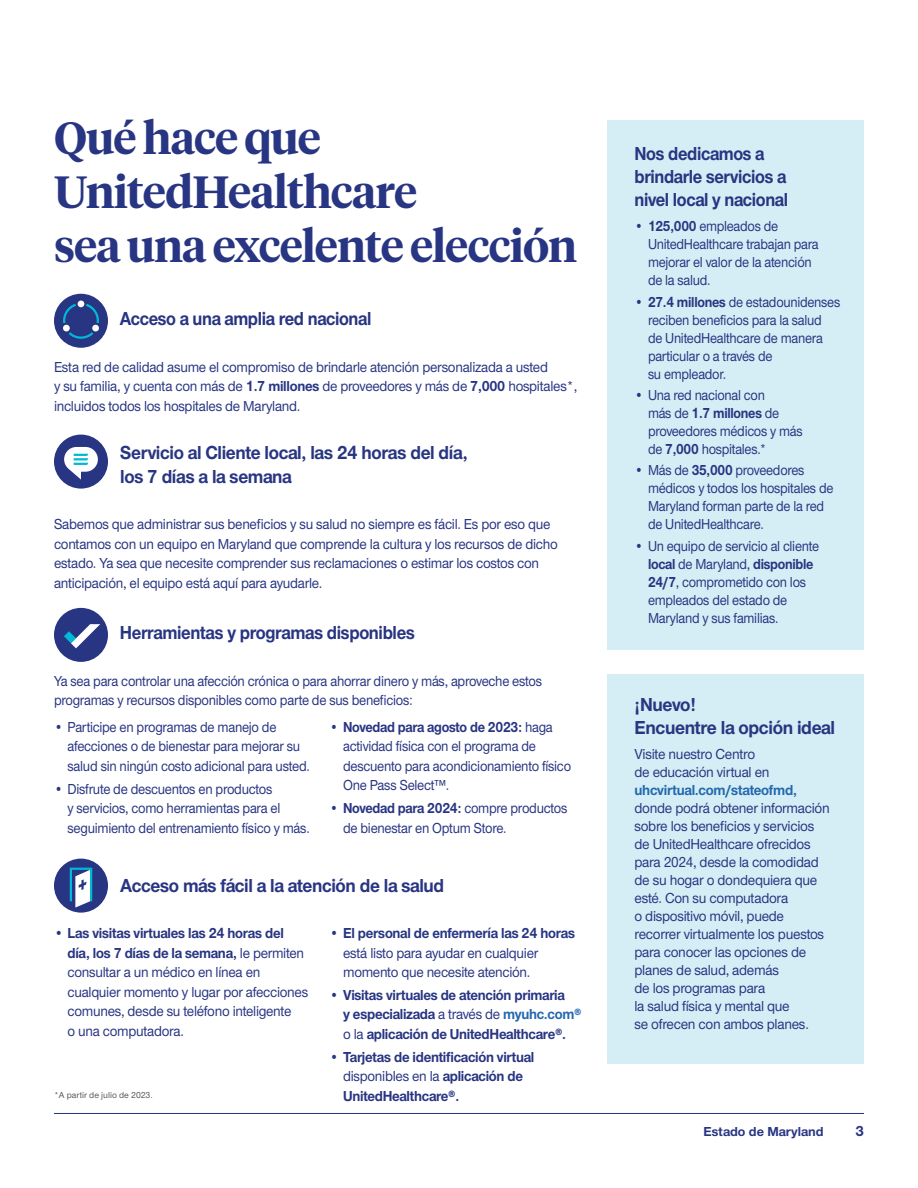
<style>
.page{position:relative;width:918px;height:1188px;background:#fff}
.page>*{position:absolute;margin:0;border:0;box-sizing:border-box;transform-origin:0 0}
.t1{font:600 45px/54px "UHC Serif Headline";letter-spacing:-.02em;color:#283582}
.t2{font:700 19.5px/24px "UHC Sans";letter-spacing:-.02em;color:#283582;scale:.94 1}
.t3{font:700 19.5px/23.4px "UHC Sans";letter-spacing:-.02em;color:#283582;scale:.9 1}
.t4{font:700 19.5px "UHC Sans";letter-spacing:-.02em;color:#283582;scale:.91 1}
.t5{font:700 19.5px/23.4px "UHC Sans";letter-spacing:-.02em;color:#283582;scale:.95 1}
.t6{font:500 15px/19.5px "UHC Sans";letter-spacing:-.02em;color:#283582;scale:.94 1}
.t7{font:500 15px/19.5px "UHC Sans";letter-spacing:-.02em;color:#283582;scale:.91 1}
.t8{font:500 15px/18px "UHC Sans";letter-spacing:-.02em;color:#283582;scale:.9 1}
.t9{font:500 15px/18px "UHC Sans";letter-spacing:-.02em;color:#283582;scale:.95 1}
.t10{font:700 15px/19.5px "UHC Sans";letter-spacing:-.02em;color:#283582;scale:.94 1}
.t11{font:700 15px "UHC Sans";letter-spacing:-.02em;color:#283582}
.t12{font:700 13.5px "UHC Sans";color:#283582}
.t13{font:500 9px "UHC Sans";color:#57585a}
.s1{font-weight:700}
.s2{font-weight:500}
.s3{color:#2468ae}
.s4{font-weight:700;color:#2468ae}
</style>
<div class="page">
<div style="left:54px;top:294px;width:54px;height:54px;background:#283582;border-radius:50%"></div>
<svg style="left:63px;top:301px;width:36px;height:38px"></svg>
<hr style="left:54px;top:1113px;width:810px;height:1px;background:#283582">
<div style="left:608px;top:120px;width:256px;height:530px;background:#d5eef5"></div>
<div style="left:608px;top:674px;width:256px;height:390px;background:#d5eef5"></div>
<div style="left:54px;top:608px;width:54px;height:54px;background:#283582;border-radius:50%"></div>
<svg style="left:64px;top:624px;width:36px;height:24px"></svg>
<div style="left:54px;top:859px;width:54px;height:54px;background:#283582;border-radius:50%"></div>
<svg style="left:70px;top:868px;width:22px;height:40px"></svg>
<div style="left:54px;top:435px;width:54px;height:54px;background:#283582;border-radius:50%"></div>
<svg style="left:64px;top:447px;width:34px;height:33px"></svg>
<h2 class="t1" style="left:54px;top:109px;width:525px">Qué hace que<br>UnitedHealthcare<br>sea una excelente elección</h2>
<h3 class="t3" style="left:120px;top:306px;width:281px">Acceso a una amplia red nacional</h3>
<p class="t6" style="left:54px;top:356px;width:558px">Esta red de calidad asume el compromiso de brindarle atención personalizada a usted<br>y su familia, y cuenta con más de <span class="s1">1.7 millones</span> de proveedores y más de <span class="s1">7,000</span> hospitales*, incluidos todos los hospitales de Maryland.</p>
<h3 class="t2" style="left:120px;top:439px;width:371px">Servicio al Cliente local, las 24 horas del día, los 7 días a la semana</h3>
<p class="t6" style="left:54px;top:514px;width:537px">Sabemos que administrar sus beneficios y su salud no siempre es fácil. Es por eso que contamos con un equipo en Maryland que comprende la cultura y los recursos de dicho estado. Ya sea que necesite comprender sus reclamaciones o estimar los costos con anticipación, el equipo está aquí para ayudarle.</p>
<h3 class="t4" style="left:120px;top:620px;width:326px">Herramientas y programas disponibles</h3>
<p class="t7" style="left:54px;top:671px;width:538px">Ya sea para controlar una afección crónica o para ahorrar dinero y más, aproveche estos programas y recursos disponibles como parte de sus beneficios:</p>
<p class="t7" style="left:67px;top:716px;width:268px;text-indent:-13px">• Participe en programas de manejo de afecciones o de bienestar para mejorar su salud sin ningún costo adicional para usted.</p>
<p class="t7" style="left:67px;top:778px;width:268px;text-indent:-13px">• Disfrute de descuentos en productos<br>y servicios, como herramientas para el seguimiento del entrenamiento físico y más.</p>
<p class="t7" style="left:343px;top:716px;width:252px;text-indent:-13px"><span class="s1">• Novedad para agosto de 2023:</span> haga actividad física con el programa de descuento para acondicionamiento físico<br>One Pass Select™.</p>
<p class="t7" style="left:343px;top:798px;width:248px;text-indent:-13px"><span class="s1">• Novedad para 2024:</span> compre productos de bienestar en Optum Store.</p>
<h3 class="t2" style="left:120px;top:872px;width:346px">Acceso más fácil a la atención de la salud</h3>
<p class="t6" style="left:67px;top:923px;width:258px;text-indent:-13px"><span class="s1">• Las visitas virtuales las 24 horas del día, los 7 días de la semana,</span> le permiten consultar a un médico en línea en cualquier momento y lugar por afecciones comunes, desde su teléfono inteligente<br>o una computadora.</p>
<p class="t6" style="left:343px;top:923px;width:248px;text-indent:-14px"><span class="s1">• El personal de enfermería las 24 horas </span>está listo para ayudar en cualquier momento que necesite atención.</p>
<p class="t10" style="left:343px;top:985px;width:255px;text-indent:-13px">• Visitas virtuales de atención primaria<br>y especializada <span class="s2">a través de</span> <span class="s3">myuhc.com® </span><span class="s2">o la</span> aplicación de UnitedHealthcare®.</p>
<p class="t10" style="left:343px;top:1047px;width:205px;text-indent:-13px">• Tarjetas de identificación virtual <span class="s2">disponibles en la</span> aplicación de<br>UnitedHealthcare®.</p>
<p class="t13" style="left:54px;top:1089px;width:100px">*A partir de julio de 2023.</p>
<h3 class="t3" style="left:634px;top:141px;width:172px">Nos dedicamos a brindarle servicios a nivel local y nacional</h3>
<p class="t8" style="left:648px;top:217px;width:191px;text-indent:-14px"><span class="s1">• 125,000</span> empleados de<br>UnitedHealthcare trabajan para mejorar el valor de la atención de la salud.</p>
<p class="t8" style="left:648px;top:292px;width:215px;text-indent:-14px"><span class="s1">• 27.4 millones</span> de estadounidenses reciben beneficios para la salud<br>de UnitedHealthcare de manera particular o a través de<br>su empleador.</p>
<p class="t8" style="left:648px;top:385px;width:173px;text-indent:-14px">• Una red nacional con<br>más de <span class="s1">1.7 millones</span> de proveedores médicos y más de <span class="s1">7,000</span> hospitales.*</p>
<p class="t8" style="left:648px;top:461px;width:208px;text-indent:-14px">• Más de <span class="s1">35,000</span> proveedores médicos y todos los hospitales de<br>Maryland forman parte de la red de UnitedHealthcare.</p>
<p class="t8" style="left:648px;top:536px;width:192px;text-indent:-14px">• Un equipo de servicio al cliente <span class="s1">local</span> de Maryland, <span class="s1">disponible<br>24/7</span>, comprometido con los empleados del estado de<br>Maryland y sus familias.</p>
<h3 class="t5" style="left:634px;top:692px;width:213px">¡Nuevo!<br>Encuentre la opción ideal</h3>
<p class="t9" style="left:634px;top:744px;width:207px">Visite nuestro Centro<br>de educación virtual en <span class="s4">uhcvirtual.com/stateofmd, </span>donde podrá obtener información sobre los beneficios y servicios de UnitedHealthcare ofrecidos para 2024, desde la comodidad de su hogar o dondequiera que esté. Con su computadora<br>o dispositivo móvil, puede recorrer virtualmente los puestos para conocer las opciones de planes de salud, además<br>de los programas para<br>la salud física y mental que<br>se ofrecen con ambos planes.</p>
<p class="t12" style="left:704px;top:1123px;width:122px">Estado de Maryland</p>
<p class="t11" style="left:855px;top:1121px;width:10px">3</p>
</div>
